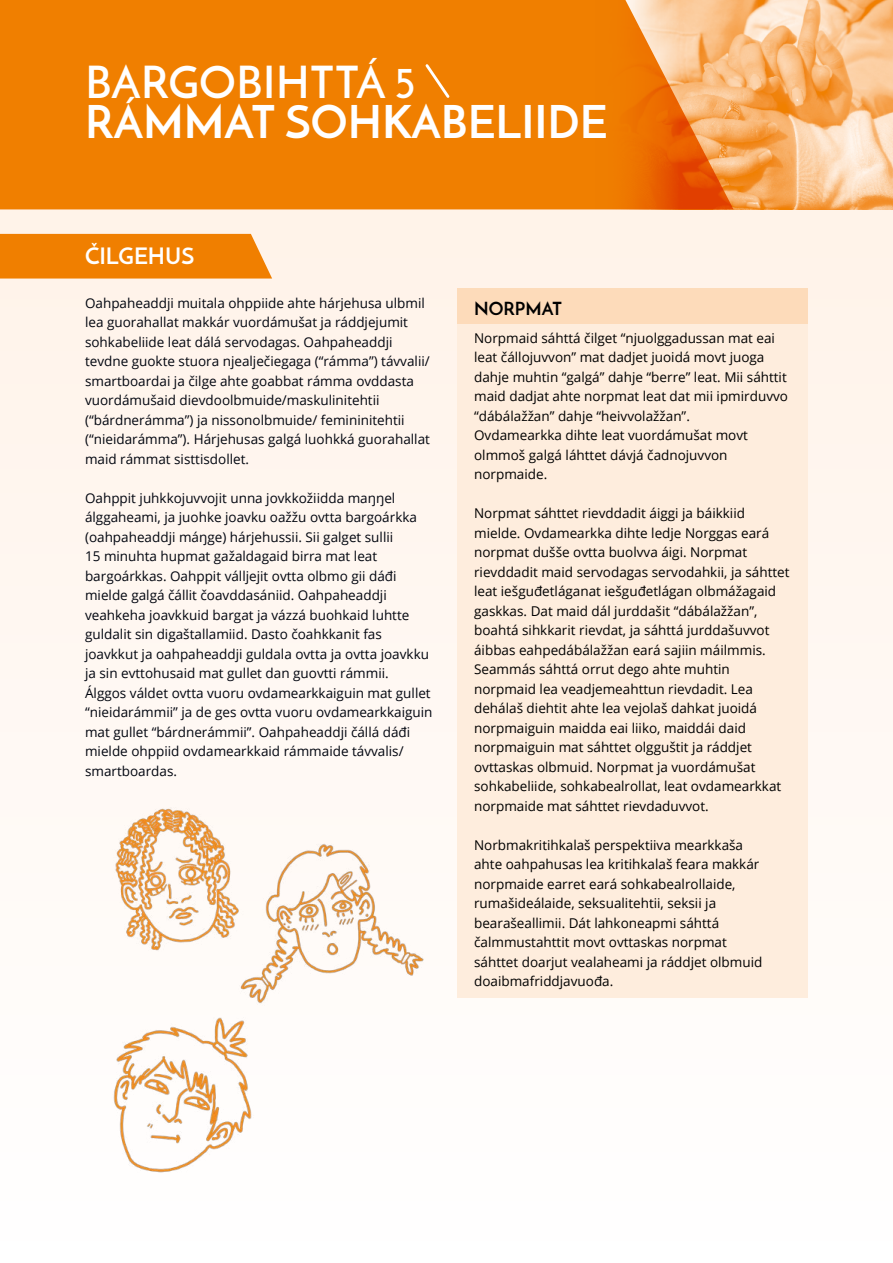
<style>
.page{position:relative;width:893px;height:1263px;background:#fff}
.page>*{position:absolute;margin:0;border:0;box-sizing:border-box;transform-origin:0 0}
.Heading_Tema{font:700 45px/40.5px "Josefin Sans";color:#fff}
.Tittel_2_-_Hvit{font:700 22.5px "Josefin Sans";color:#fff}
.Faktatittel{font:700 18px "Josefin Sans";color:#000}
.faktatekst{font:13.5px/19.5px "Open Sans";color:#000}
.Brød{font:13.5px/19.5px "Open Sans";color:#00050f}
.s1{font-weight:600}
</style>
<div class="page">
<div style="left:0;top:209px;width:893px;height:1032px;background:#fff8f3"></div>
<img style="left:733px;top:0;width:160px;height:209px">
<svg style="left:0;top:0;width:733px;height:209px;background:#f0810a"></svg>
<svg style="left:423px;top:62px;width:29px;height:38px"></svg>
<div style="left:0;top:234px;width:272px;height:45px;background:#f07f00"></div>
<div style="left:457px;top:288px;width:351px;height:40px;background:#fddbba"></div>
<div style="left:457px;top:324px;width:351px;height:108px;background:#feeddd"></div>
<div style="left:457px;top:421px;width:351px;height:70px;background:#feeddd"></div>
<div style="left:457px;top:480px;width:351px;height:30px;background:#feeddd"></div>
<div style="left:457px;top:499px;width:351px;height:167px;background:#feeddd"></div>
<div style="left:457px;top:655px;width:351px;height:167px;background:#feeddd"></div>
<div style="left:457px;top:811px;width:351px;height:31px;background:#feeddd"></div>
<div style="left:457px;top:831px;width:351px;height:167px;background:#feeddd"></div>
<img style="left:115px;top:808px;width:309px;height:181px">
<img style="left:106px;top:989px;width:173px;height:238px">
<p class="Heading_Tema" style="left:85px;top:61px;width:524px"><span class="s1">BARGOBIHTTÁ 5<br></span>RÁMMAT SOHKABELIIDE</p>
<p class="Tittel_2_-_Hvit" style="left:85px;top:241px;width:111px">ČILGEHUS</p>
<p class="Brød" style="left:85px;top:293px;width:346px">Oahpaheaddji muitala ohppiide ahte hárjehusa ulbmil lea guorahallat makkár vuordámušat ja ráddjejumit sohkabeliide leat dálá servodagas. Oahpaheaddji tevdne guokte stuora njealječiegaga (“rámma”) távvalii/ smartboardai ja čilge ahte goabbat rámma ovddasta vuordámušaid dievdoolbmuide/maskulinitehtii (“bárdnerámma”) ja nissonolbmuide/ femininitehtii (“nieidarámma”). Hárjehusas galgá luohkká guorahallat maid rámmat sisttisdollet.</p>
<p class="Brød" style="left:85px;top:488px;width:349px">Oahppit juhkkojuvvojit unna jovkkožiidda maŋŋel álggaheami, ja juohke joavku oažžu ovtta bargoárkka (oahpaheaddji máŋge) hárjehussii. Sii galget sullii<br>15 minuhta hupmat gažaldagaid birra mat leat bargoárkkas. Oahppit válljejit ovtta olbmo gii dáđi mielde galgá čállit čoavddasániid. Oahpaheaddji veahkeha joavkkuid bargat ja vázzá buohkaid luhtte guldalit sin digaštallamiid. Dasto čoahkkanit fas joavkkut ja oahpaheaddji guldala ovtta ja ovtta joavkku ja sin evttohusaid mat gullet dan guovtti rámmii.<br>Álggos váldet ovtta vuoru ovdamearkkaiguin mat gullet “nieidarámmii” ja de ges ovtta vuoru ovdamearkkaiguin mat gullet “bárdnerámmii”. Oahpaheaddji čállá dáđi mielde ohppiid ovdamearkkaid rámmaide távvalis/ smartboardas.</p>
<p class="Faktatittel" style="left:474px;top:297px;width:90px">NORPMAT</p>
<p class="faktatekst" style="left:474px;top:328px;width:315px">Norpmaid sáhttá čilget “njuolggadussan mat eai leat čállojuvvon” mat dadjet juoidá movt juoga dahje muhtin “galgá” dahje “berre” leat. Mii sáhttit maid dadjat ahte norpmat leat dat mii ipmirduvvo “dábálažžan” dahje “heivvolažžan”.</p>
<p class="faktatekst" style="left:474px;top:425px;width:275px">Ovdamearkka dihte leat vuordámušat movt olmmoš galgá láhttet dávjá čadnojuvvon norpmaide.</p>
<p class="faktatekst" style="left:474px;top:503px;width:317px">Norpmat sáhttet rievddadit áiggi ja báikkiid mielde. Ovdamearkka dihte ledje Norggas eará norpmat dušše ovtta buolvva áigi. Norpmat rievddadit maid servodagas servodahkii, ja sáhttet leat iešguđetláganat iešguđetlágan olbmážagaid gaskkas. Dat maid dál jurddašit “dábálažžan”, boahtá sihkkarit rievdat, ja sáhttá jurddašuvvot áibbas eahpedábálažžan eará sajiin máilmmis.</p>
<p class="faktatekst" style="left:474px;top:659px;width:309px">Seammás sáhttá orrut dego ahte muhtin norpmaid lea veadjemeahttun rievdadit. Lea dehálaš diehtit ahte lea vejolaš dahkat juoidá norpmaiguin maidda eai liiko, maiddái daid norpmaiguin mat sáhttet olgguštit ja ráddjet ovttaskas olbmuid. Norpmat ja vuordámušat sohkabeliide, sohkabealrollat, leat ovdamearkkat norpmaide mat sáhttet rievdaduvvot.</p>
<p class="faktatekst" style="left:474px;top:835px;width:290px">Norbmakritihkalaš perspektiiva mearkkaša ahte oahpahusas lea kritihkalaš feara makkár norpmaide earret eará sohkabealrollaide, rumašideálaide, seksualitehtii, seksii ja bearašeallimii. Dát lahkoneapmi sáhttá čalmmustahttit movt ovttaskas norpmat sáhttet doarjut vealaheami ja ráddjet olbmuid doaibmafriddjavuođa.</p>
</div>
